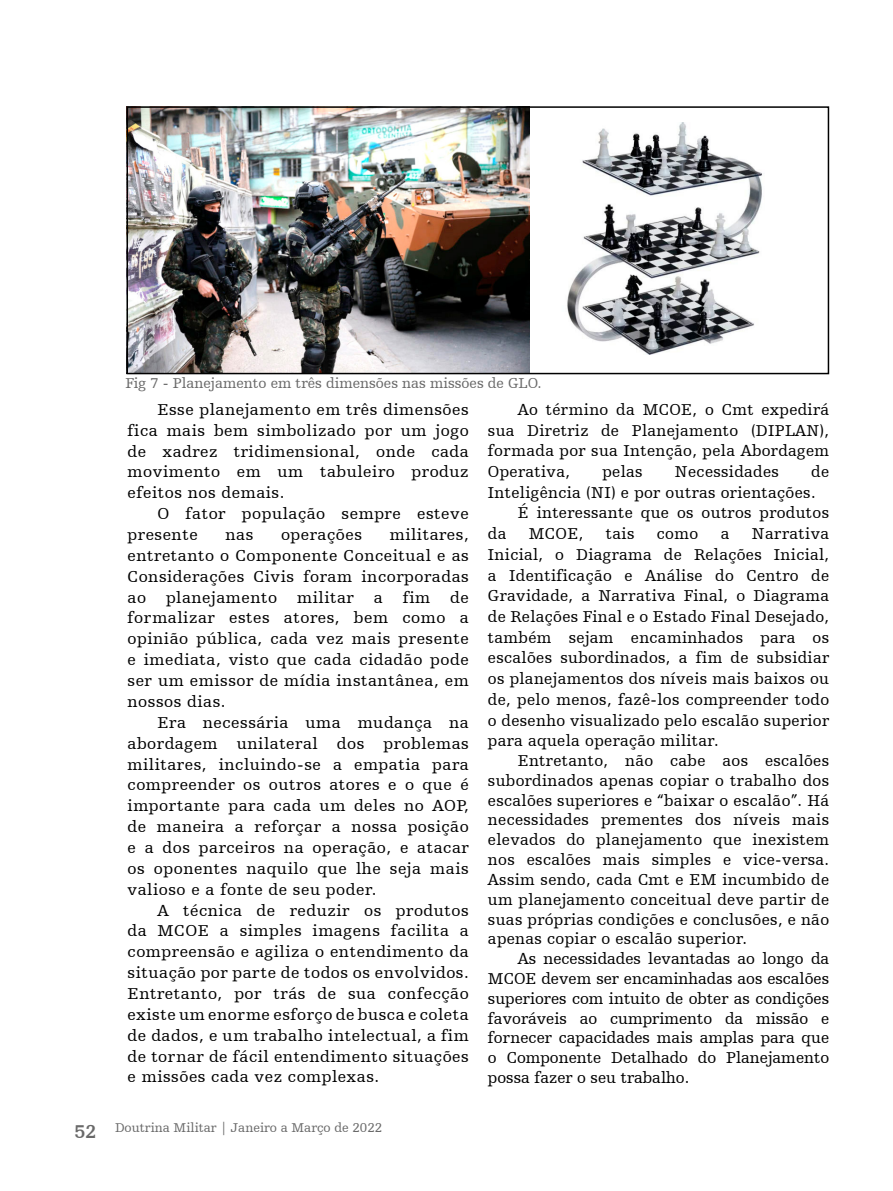
<style>
.page{position:relative;width:893px;height:1191px;background:#fff}
.page>*{position:absolute;margin:0;border:0;box-sizing:border-box;transform-origin:0 0}
.t1{font:16.5px/20.9px "Humanist Slabserif 712 BT";letter-spacing:.02em;color:#000;text-align:justify}
.t2{font:15px "Humanist Slabserif 712 BT";color:#696969}
.t3{font:13.35px "Humanist Slabserif 712 BT";color:#696969}
.s1{font-weight:700;font-size:19.5px}
</style>
<div class="page">
<img style="left:129px;top:109px;width:400px;height:262px">
<img style="left:567px;top:122px;width:195px;height:232px">
<div style="left:126px;top:106px;width:703px;height:268px;border:2px solid #000"></div>
<p class="t2" style="left:125px;top:374px;width:418px">Fig 7 - Planejamento em três dimensões nas missões de GLO.</p>
<p class="t1" style="left:128px;top:398px;width:343px;text-indent:30px">Esse planejamento em três dimensões fica mais bem simbolizado por um jogo de xadrez tridimensional, onde cada movimento em um tabuleiro produz efeitos nos demais.</p>
<p class="t1" style="left:128px;top:503px;width:343px;text-indent:30px">O fator população sempre esteve presente</p>
<p class="t1" style="left:128px;top:524px;width:343px;text-indent:262px">militares, entretanto o Componente Conceitual e as Considerações Civis foram incorporadas ao planejamento militar a fim de formalizar estes atores, bem como a opinião pública, cada vez mais presente e imediata, visto que cada cidadão pode ser um emissor de mídia instantânea, em nossos dias.</p>
<p class="t1" style="left:128px;top:711px;width:343px;text-indent:30px">Era necessária uma mudança na abordagem unilateral dos problemas militares, incluindo-se a empatia para compreender os outros atores e o que é importante para cada um deles no AOP, de maneira a reforçar a nossa posição e a dos parceiros na operação, e atacar os oponentes naquilo que lhe seja mais valioso e a fonte de seu poder.</p>
<p class="t1" style="left:128px;top:899px;width:343px;text-indent:30px">A técnica de reduzir os produtos da MCOE a simples imagens facilita a compreensão e agiliza o entendimento da situação por parte de todos os envolvidos.<br>Entretanto, por trás de sua confecção existe um enorme esforço de busca e coleta de dados, e um trabalho intelectual, a fim de tornar de fácil entendimento situações e missões cada vez complexas.</p>
<p class="t1" style="left:225px;top:524px;width:29px">nas</p>
<p class="t1" style="left:281px;top:524px;width:83px">operações</p>
<p class="t3" style="left:74px;top:1120px;width:309px"><span class="s1">52</span> Doutrina Militar | Janeiro a Março de 2022</p>
<p class="t1" style="left:488px;top:399px;width:343px;text-indent:30px">Ao término da MCOE, o Cmt expedirá sua Diretriz de Planejamento (DIPLAN), formada por sua Intenção, pela Abordagem Operativa,</p>
<p class="t1" style="left:602px;top:461px;width:42px">pelas</p>
<p class="t1" style="left:675px;top:461px;width:105px">Necessidades</p>
<p class="t1" style="left:811px;top:461px;width:19px">de</p>
<p class="t1" style="left:488px;top:481px;width:329px">Inteligência (NI) e por outras orientações.</p>
<p class="t1" style="left:518px;top:502px;width:313px">É interessante que os outros produtos</p>
<p class="t1" style="left:488px;top:523px;width:20px">da</p>
<p class="t1" style="left:529px;top:523px;width:56px">MCOE,</p>
<p class="t1" style="left:606px;top:523px;width:30px">tais</p>
<p class="t1" style="left:657px;top:523px;width:43px">como</p>
<p class="t1" style="left:721px;top:523px;width:10px">a</p>
<p class="t1" style="left:488px;top:523px;width:343px;text-indent:264px">Narrativa Inicial, o Diagrama de Relações Inicial, a Identificação e Análise do Centro de Gravidade, a Narrativa Final, o Diagrama de Relações Final e o Estado Final Desejado, também sejam encaminhados para os escalões subordinados, a fim de subsidiar os planejamentos dos níveis mais baixos ou de, pelo menos, fazê-los compreender todo o desenho visualizado pelo escalão superior para aquela operação militar.</p>
<p class="t1" style="left:488px;top:750px;width:343px;line-height:19.8px;text-indent:30px">Entretanto, não cabe aos escalões subordinados apenas copiar o trabalho dos escalões superiores e “baixar o escalão”. Há necessidades prementes dos níveis mais elevados do planejamento que inexistem nos escalões mais simples e vice-versa.<br>Assim sendo, cada Cmt e EM incumbido de um planejamento conceitual deve partir de suas próprias condições e conclusões, e não apenas copiar o escalão superior.</p>
<p class="t1" style="left:488px;top:948px;width:343px;line-height:19.8px;text-indent:30px">As necessidades levantadas ao longo da MCOE devem ser encaminhadas aos escalões superiores com intuito de obter as condições favoráveis ao cumprimento da missão e fornecer capacidades mais amplas para que o Componente Detalhado do Planejamento possa fazer o seu trabalho.</p>
</div>
